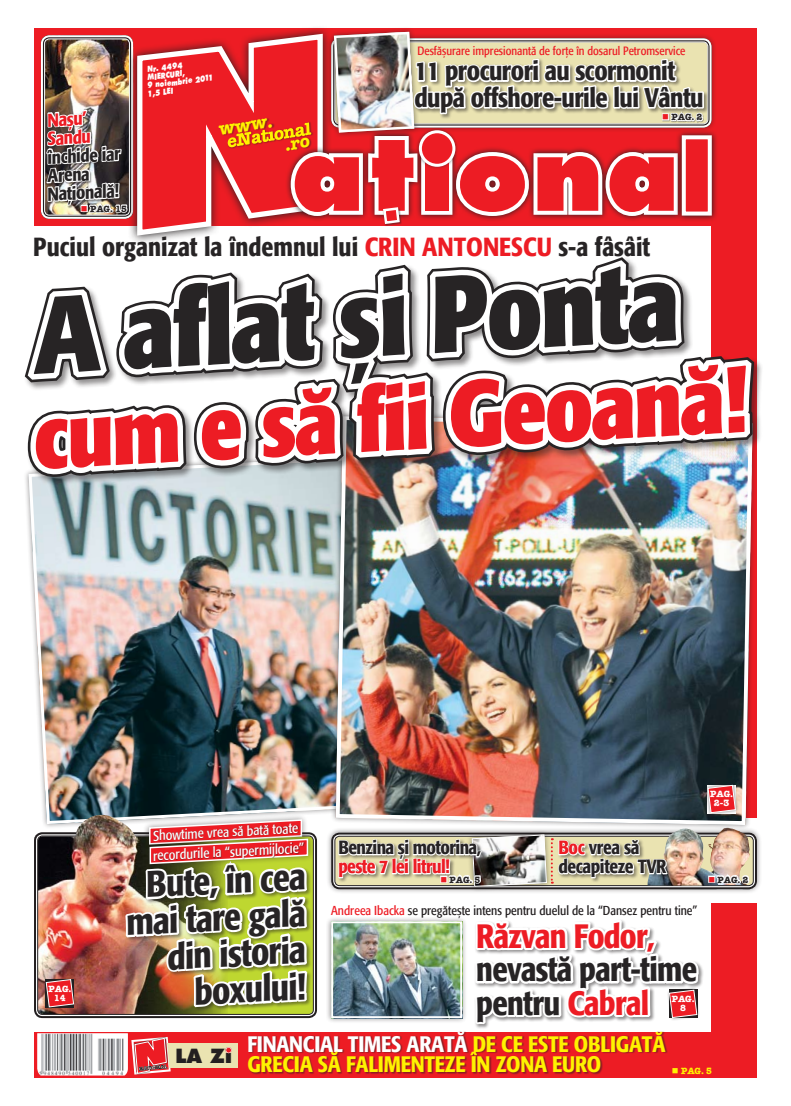
<style>
.page{position:relative;width:791px;height:1106px;background:#fff}
.page>*{position:absolute;margin:0;border:0;box-sizing:border-box;transform-origin:0 0}
.t1{font:700 condensed 107.5px "R Formata";color:#272425}
.t2{font:100.7px "Futura Extra Bold Rom";color:#ed1c24}
.t3{font:700 condensed 89.5px "R Formata";color:#ed1c24}
.t4{font:500 condensed 36.7px/36.6px "R Formata";color:#272425;text-align:right}
.t5{font:500 condensed 33.6px/33.5px "R Formata";letter-spacing:-.02em;color:#272425}
.t6{font:500 condensed 33.6px "R Formata";letter-spacing:-.02em;color:#ed1c24}
.t7{font:500 condensed 26.7px/26.7px "R Formata";letter-spacing:-.02em;color:#272425}
.t8{font:500 condensed 26px "R Formata";color:#272425}
.t9{font:500 condensed 22.3px "R Formata";letter-spacing:-.01em;color:#fff200}
.t10{font:500 condensed 22.3px "R Formata";color:#fff}
.t11{font:19.1px "Futura Extra Bold Rom";color:#231f20}
.t12{font:500 condensed 19px/19px "R Formata";letter-spacing:-.02em;color:#272425}
.t13{font:500 condensed 19px "R Formata";letter-spacing:-.03em;color:#ed1c24}
.t14{font:500 condensed 18.5px/18.5px "R Formata";color:#272425}
.t15{font:500 condensed 18.5px/18.5px "R Formata";color:#ed1c24}
.t16{font:17.6px "American Type Writer Bold Rom";color:#fff200}
.t17{font:14px/20px "R Formata Condensed";color:#fff}
.t18{font:12.9px "R Formata Condensed";color:#231f20}
.t19{font:12px "R Formata Condensed";color:#ed1c24}
.t20{font:9px "American Type Writer Bold Rom";color:#272425}
.t21{font:9px/9px "American Type Writer Bold Rom";color:#fff;text-align:center}
.t22{font:9px "American Type Writer Bold Rom";color:#fff200}
.t23{font:8px/8px "Futura Extra Bold Rom";color:#fff;scale:.8 1}
.s1{color:#ed1c24}
.s2{font-size:70.7px}
.s3{font-size:92.8px}
.s4{color:#fff}
</style>
<div class="page">
<img style="left:24px;top:28px;width:738px;height:1050px">
<h3 class="t15" style="left:46px;top:111px;width:45px;rotate:-3deg">Naşu’<br>Sandu</h3>
<h3 class="t14" style="left:45px;top:149px;width:77px;rotate:-3deg">închide iar<br>Arena<br>Naţională!</h3>
<p class="t20" style="left:81px;top:203px;width:48px"><span class="s1">■</span> PAG. 15</p>
<p class="t23" style="left:144px;top:66px;width:86px;text-indent:3px;rotate:-7deg">Nr. 4494<br>MIERCURi,<br>9 noiembrie 2011<br>1,5 LEI</p>
<h3 class="t16" style="left:217px;top:119px;width:56px;rotate:-9deg">www.</h3>
<p class="t19" style="left:417px;top:45px;width:269px">Desfăşurare impresionantă de forţe în dosarul Petromservice</p>
<h3 class="t7" style="left:414px;top:58px;width:291px">11 procurori au scormonit după offshore-urile lui Vântu</h3>
<p class="t20" style="left:662px;top:111px;width:42px"><span class="s1">■</span> PAG. 2</p>
<h2 class="t2" style="left:291px;top:111px;width:389px">at<span class="s2">I</span>ona</h2>
<h3 class="t8" style="left:33px;top:232px;width:618px">Puciul organizat la îndemnul lui <span class="s1">CRIN ANTONESCU</span> s-a fâsâit</h3>
<h1 class="t1" style="left:29px;top:276px;width:648px;rotate:-3deg">A aflat şi Ponta</h1>
<h3 class="t3" style="left:29px;top:387px;width:717px;rotate:-3deg">cum e să fii <span class="s3">Geoană!</span></h3>
<p class="t21" style="left:48px;top:983px;width:24px">PAG.<br>14</p>
<p class="t21" style="left:710px;top:789px;width:24px">PAG.<br>2-3</p>
<p class="t17" style="left:151px;top:826px;width:153px;rotate:-3deg">Showtime vrea să bată toate recordurile la “supermijlocie”</p>
<h3 class="t12" style="left:338px;top:838px;width:144px">Benzina şi motorina,</h3>
<h3 class="t13" style="left:338px;top:856px;width:113px">peste 7 lei litrul!</h3>
<p class="t20" style="left:440px;top:873px;width:42px"><span class="s1">■</span> PAG. 5</p>
<h3 class="t12" style="left:558px;top:838px;width:110px"><span class="s1">Boc</span> vrea să decapiteze TVR</h3>
<h3 class="t4" style="left:123px;top:868px;width:183px;rotate:-3deg">Bute, în cea mai tare gală din istoria boxului!</h3>
<h3 class="t10" style="left:247px;top:1031px;width:22px">Financia</h3>
<h3 class="t10" style="left:333px;top:1031px;width:87px">l Times arat</h3>
<h3 class="t9" style="left:454px;top:1031px;width:85px"><span class="s4">ă</span>dece este</h3>
<h3 class="t9" style="left:574px;top:1031px;width:90px">obligată</h3>
<h3 class="t9" style="left:247px;top:1052px;width:12px">Grecia</h3>
<h3 class="t9" style="left:318px;top:1052px;width:95px">să falimente</h3>
<h3 class="t9" style="left:445px;top:1052px;width:76px">ze în zona</h3>
<h3 class="t9" style="left:552px;top:1052px;width:13px">euro</h3>
<p class="t20" style="left:708px;top:873px;width:42px"><span class="s1">■</span> PAG. 2</p>
<p class="t18" style="left:331px;top:903px;width:368px"><span class="s1">Andreea Ibacka</span> se pregăteşte intens pentru duelul de la “Dansez pentru tine”</p>
<h3 class="t6" style="left:476px;top:917px;width:180px">Răzvan Fodor,</h3>
<h3 class="t5" style="left:476px;top:953px;width:222px">nevastă part-time pentru <span class="s1">Cabral</span></h3>
<p class="t21" style="left:672px;top:994px;width:24px">PAG.<br>8</p>
<h3 class="t11" style="left:175px;top:1044px;width:58px">LA Zi</h3>
<p class="t22" style="left:672px;top:1065px;width:42px">■ PAG. 5</p>
</div>
